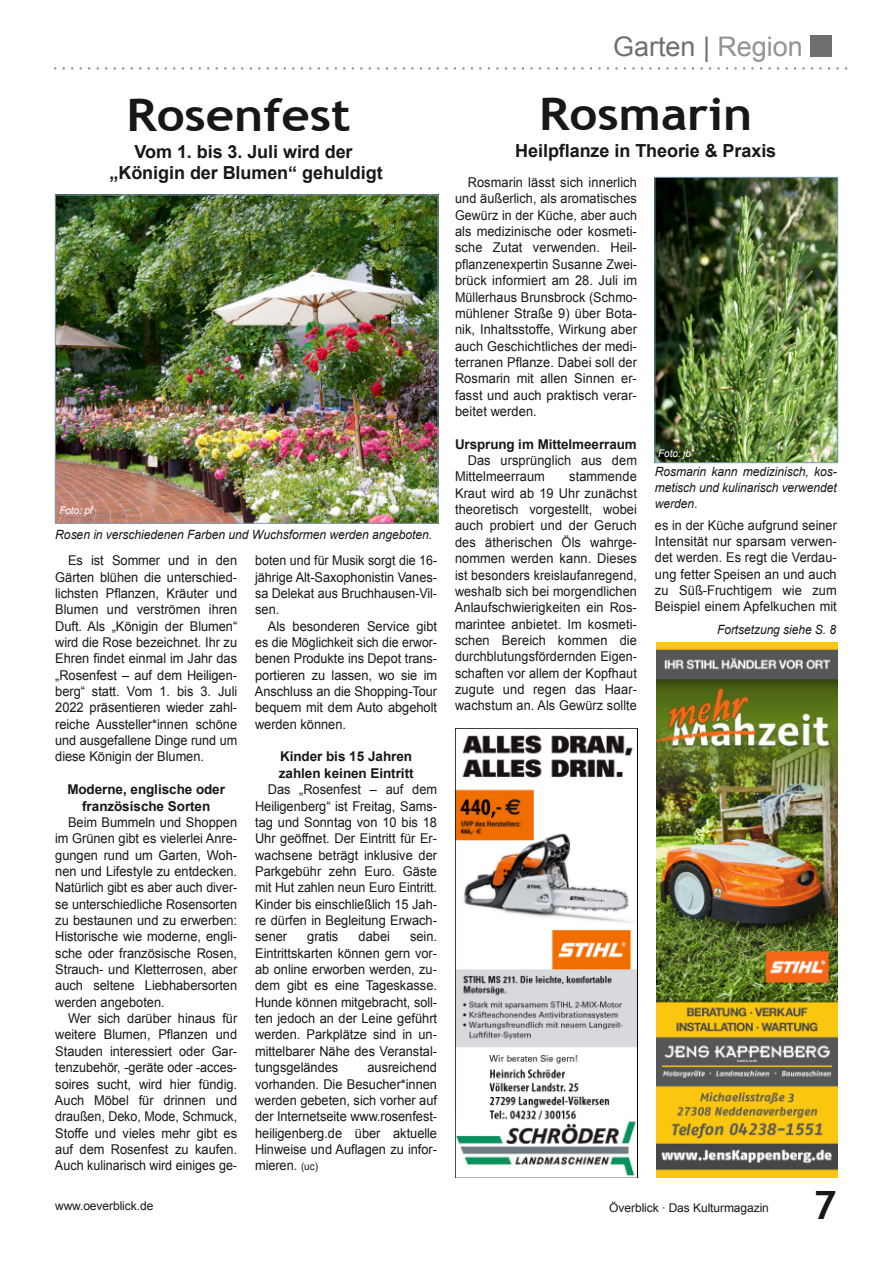
<style>
.page{position:relative;width:893px;height:1263px;background:#fff}
.page>*{position:absolute;margin:0;border:0;box-sizing:border-box;transform-origin:0 0}
.t1{font:700 45px "Trebuchet MS";color:#181715;scale:1.1 1}
.t2{font:700 39px "Trebuchet MS";color:#181715}
.t3{font:27px "Arial";color:#6f6f6e}
.t4{font:700 18px/21px "Arial";color:#181715;text-align:center}
.t5{font:13.5px/16.4px "Arial";color:#181715;text-align:justify;scale:.95 1}
.t6{font:13.5px/16.4px "Arial";color:#181715;text-align:justify;scale:.93 1}
.t7{font:700 13.5px/16.4px "Arial";color:#181715;text-align:center}
.t8{font:13.5px/16.4px "Arial";color:#181715;text-align:justify;scale:.92 1}
.t9{font:italic 12.75px/16.4px "Arial";letter-spacing:-.005em;color:#181715;text-align:justify;scale:.95 1}
.t10{font:italic 12.75px "Arial";letter-spacing:-.005em;color:#181715;scale:.94 1}
.t11{font:12px "Arial";letter-spacing:-.005em;color:#181715}
.t12{font:italic 10.5px "Arial";letter-spacing:-.01em;color:#fff;scale:.95 1}
.s1{font-size:10.5px}
.s2{color:#929291}
</style>
<div class="page">
<svg style="left:54px;top:67px;width:794px;height:2px"></svg>
<div style="left:810px;top:35px;width:22px;height:21px;background:#6f6f6e"></div>
<img style="left:657px;top:179px;width:179px;height:282px">
<div style="left:655px;top:177px;width:183px;height:286px;border:1px solid #7e9db5"></div>
<img style="left:57px;top:197px;width:379px;height:325px">
<div style="left:55px;top:195px;width:383px;height:329px;border:1px solid #7e9db5"></div>
<img style="left:656px;top:642px;width:181px;height:536px">
<img style="left:455px;top:728px;width:183px;height:450px">
<h1 class="t1" style="left:126px;top:89px;width:205px">Rosenfest</h1>
<h3 class="t4" style="left:109px;top:141px;width:275px">Vom 1. bis 3. Juli wird der „Königin der Blumen“ gehuldigt</h3>
<p class="t12" style="left:60px;top:505px;width:36px">Foto: pf</p>
<p class="t9" style="left:55px;top:526px;width:398px">Rosen in verschiedenen Farben und Wuchsformen werden angeboten.</p>
<p class="t5" style="left:55px;top:552px;width:193px;text-indent:13px">Es ist Sommer und in den Gärten blühen die unterschied&shy;lichsten Pflanzen, Kräuter und Blumen und verströmen ihren Duft. Als „Königin der Blumen“ wird die Rose bezeichnet. Ihr zu Ehren findet einmal im Jahr das „Rosenfest – auf dem Heiligen&shy;berg“ statt. Vom 1. bis 3. Juli 2022 präsentieren wieder zahl&shy;reiche Aussteller*innen schöne und ausgefallene Dinge rund um diese Königin der Blumen.</p>
<p class="t7" style="left:67px;top:781px;width:159px">Moderne, englische oder französische Sorten</p>
<p class="t5" style="left:55px;top:814px;width:193px;text-indent:13px">Beim Bummeln und Shoppen im Grünen gibt es vielerlei Anre&shy;gungen rund um Garten, Woh&shy;nen und Lifestyle zu entdecken.<br>Natürlich gibt es aber auch diver&shy;se unterschiedliche Rosensorten zu bestaunen und zu erwerben:<br>Historische wie moderne, engli&shy;sche oder französische Rosen, Strauch- und Kletterrosen, aber auch seltene Liebhabersorten werden angeboten.</p>
<p class="t5" style="left:55px;top:1010px;width:193px;text-indent:13px">Wer sich darüber hinaus für weitere Blumen, Pflanzen und Stauden interessiert oder Gar&shy;tenzubehör, -geräte oder -acces&shy;soires sucht, wird hier fündig.<br>Auch Möbel für drinnen und draußen, Deko, Mode, Schmuck, Stoffe und vieles mehr gibt es auf dem Rosenfest zu kaufen.<br>Auch kulinarisch wird einiges ge-</p>
<p class="t8" style="left:255px;top:552px;width:199px">boten und für Musik sorgt die 16- jährige Alt-Saxophonistin Vanes&shy;sa Delekat aus Bruchhausen-Vil&shy;sen.</p>
<p class="t5" style="left:255px;top:618px;width:193px;text-indent:13px">Als besonderen Service gibt es die Möglichkeit sich die erwor&shy;benen Produkte ins Depot trans&shy;portieren zu lassen, wo sie im Anschluss an die Shopping-Tour bequem mit dem Auto abgeholt werden können.</p>
<p class="t7" style="left:279px;top:749px;width:136px;text-align:left">Kinder bis 15 Jahren zahlen keinen Eintritt</p>
<p class="t5" style="left:255px;top:781px;width:193px;text-indent:13px">Das „Rosenfest – auf dem Heiligenberg“ ist Freitag, Sams&shy;tag und Sonntag von 10 bis 18<br>Uhr geöffnet. Der Eintritt für Er&shy;wachsene beträgt inklusive der Parkgebühr zehn Euro. Gäste mit Hut zahlen neun Euro Eintritt.<br>Kinder bis einschließlich 15 Jah&shy;re dürfen in Begleitung Erwach&shy;sener</p>
<p class="t5" style="left:255px;top:928px;width:193px;text-indent:155px">sein.<br>Eintrittskarten können gern vor&shy;ab online erworben werden, zu&shy;dem gibt es eine Tageskasse.<br>Hunde können mitgebracht, soll&shy;ten jedoch an der Leine geführt werden. Parkplätze sind in un&shy;mittelbarer Nähe des Veranstal&shy;tungsgeländes</p>
<p class="t5" style="left:307px;top:928px;width:34px">gratis</p>
<p class="t5" style="left:359px;top:928px;width:34px">dabei</p>
<p class="t5" style="left:255px;top:1059px;width:193px;text-indent:112px">ausreichend vorhanden. Die Besucher*innen werden gebeten, sich vorher auf der Internetseite www.rosenfest&shy;heiligenberg.de über aktuelle Hinweise und Auflagen zu infor&shy;mieren. <span class="s1">(uc)</span></p>
<h3 class="t3" style="left:613px;top:31px;width:191px">Garten | <span class="s2">Region</span></h3>
<h1 class="t1" style="left:539px;top:88px;width:195px">Rosmarin</h1>
<h3 class="t4" style="left:515px;top:141px;width:262px">Heilpflanze in Theorie &amp; Praxis</h3>
<p class="t5" style="left:455px;top:174px;width:193px;text-indent:13px">Rosmarin lässt sich innerlich und äußerlich, als aromatisches Gewürz in der Küche, aber auch als medizinische oder kosmeti&shy;sche Zutat verwenden. Heil&shy;pflanzenexpertin Susanne Zwei&shy;brück informiert am 28. Juli im Müllerhaus Brunsbrock (Schmo&shy;mühlener Straße 9) über Bota&shy;nik, Inhaltsstoffe, Wirkung aber auch Geschichtliches der medi&shy;terranen Pflanze. Dabei soll der Rosmarin mit allen Sinnen er&shy;fasst und auch praktisch verar&shy;beitet werden.</p>
<p class="t7" style="left:455px;top:436px;width:183px">Ursprung im Mittelmeerraum</p>
<p class="t5" style="left:455px;top:452px;width:193px;text-indent:13px">Das ursprünglich aus dem<br>Mittelmeerraum</p>
<p class="t12" style="left:658px;top:447px;width:36px">Foto: jb</p>
<p class="t9" style="left:655px;top:463px;width:193px">Rosmarin kann medizinisch, kos&shy;metisch und kulinarisch verwendet werden.</p>
<p class="t5" style="left:455px;top:468px;width:193px;text-indent:114px">stammende Kraut wird ab 19 Uhr zunächst theoretisch vorgestellt, wobei auch probiert und der Geruch des ätherischen Öls wahrge&shy;nommen werden kann. Dieses ist besonders kreislaufanregend, weshalb sich bei morgendlichen Anlaufschwierigkeiten ein Ros&shy;marintee anbietet. Im kosmeti&shy;schen Bereich kommen die durchblutungsfördernden Eigen&shy;schaften vor allem der Kopfhaut zugute und regen das Haar&shy;wachstum an. Als Gewürz sollte</p>
<p class="t6" style="left:655px;top:517px;width:197px">es in der Küche aufgrund seiner Intensität nur sparsam verwen&shy;det werden. Es regt die Verdau&shy;ung fetter Speisen an und auch zu Süß-Fruchtigem wie zum Beispiel einem Apfelkuchen mit</p>
<p class="t10" style="left:717px;top:622px;width:128px">Fortsetzung siehe S. 8</p>
<p class="t11" style="left:55px;top:1199px;width:100px">www.oeverblick.de</p>
<p class="t11" style="left:609px;top:1201px;width:161px">Överblick ∙ Das Kulturmagazin</p>
<h2 class="t2" style="left:813px;top:1182px;width:24px">7</h2>
</div>
